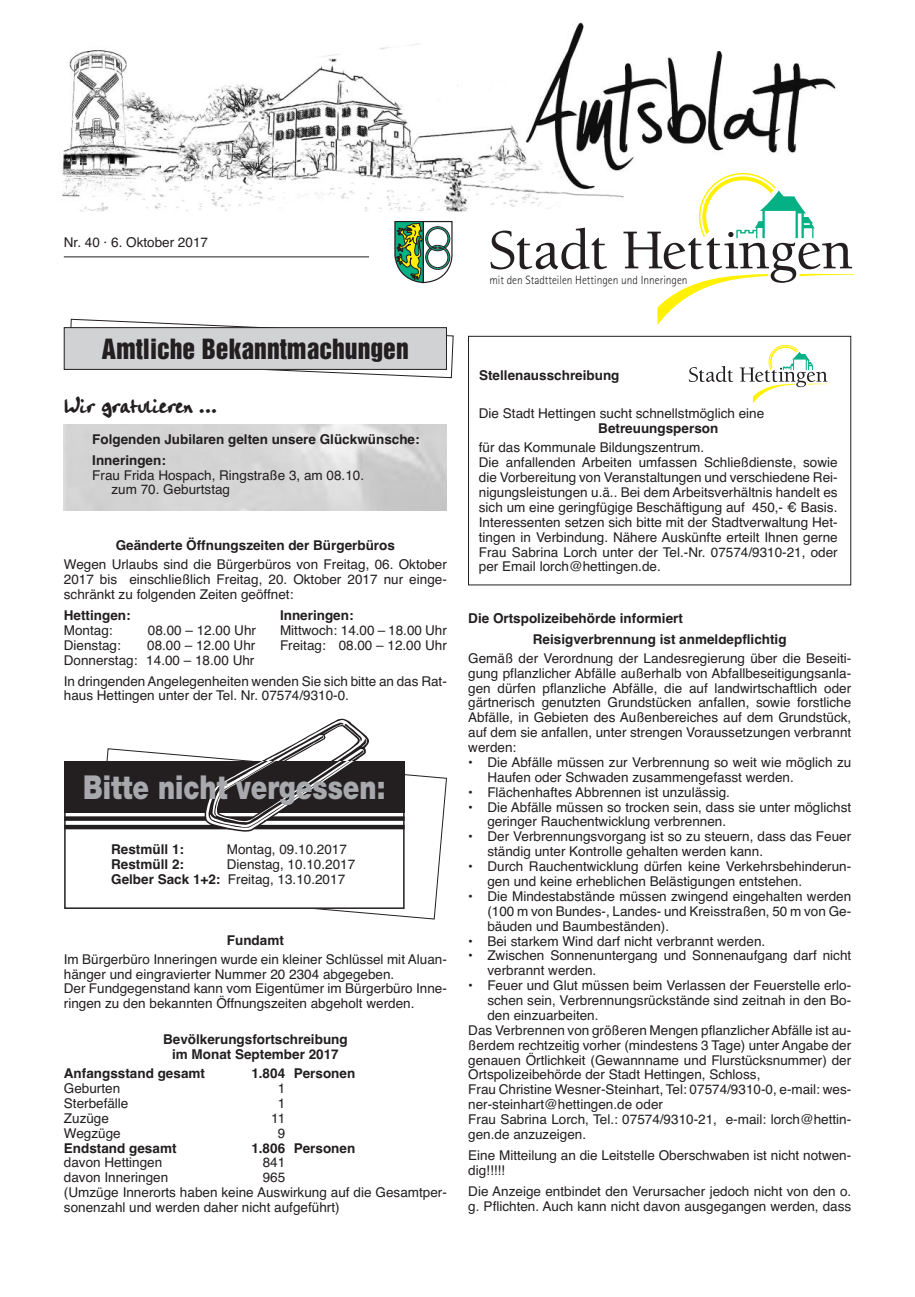
<style>
.page{position:relative;width:915px;height:1297px;background:#fff}
.page>*{position:absolute;margin:0;border:0;box-sizing:border-box;transform-origin:0 0}
.t1{font:900 33px "Helvetica Neue";color:#a8a9ad;scale:.8 1}
.t2{font:25.5px "Helvetica Inserat";color:#231f20}
.t3{font:25.5px "Handwriting Plain";color:#231f20}
.t4{font:13.5px/14.9px "Helvetica";color:#231f20}
.t5{font:700 13.5px/20.9px "Helvetica";color:#231f20}
.t6{font:300 12px "Rotis Sans Serif";color:#231f20;scale:.95 1}
.s1{font-weight:700}
</style>
<div class="page">
<img style="left:62px;top:22px;width:775px;height:219px">
<svg style="left:70px;top:318px;width:384px;height:60px"></svg>
<div style="left:64px;top:328px;width:382px;height:41px;background:#d1d2d4"></div>
<div style="left:64px;top:327px;width:382px;height:43px;border:1px solid #231f20"></div>
<hr style="left:64px;top:256px;width:305px;height:1px;background:#231f20">
<svg style="left:394px;top:221px;width:58px;height:62px"></svg>
<svg style="left:490px;top:228px;width:117px;height:41px"></svg>
<svg style="left:623px;top:173px;width:231px;height:152px"></svg>
<svg style="left:106px;top:748px;width:341px;height:172px"></svg>
<div style="left:65px;top:762px;width:339px;height:146px;background:#fff"></div>
<div style="left:64px;top:761px;width:340px;height:148px;border:2px solid #231f20"></div>
<div style="left:64px;top:761px;width:340px;height:51px;background:#231f20"></div>
<div style="left:64px;top:816px;width:340px;height:5px;background:#231f20"></div>
<hr style="left:64px;top:825px;width:340px;height:4px;background:#231f20">
<svg style="left:204px;top:719px;width:165px;height:113px"></svg>
<div style="left:468px;top:336px;width:382px;height:249px;border:1px solid #231f20"></div>
<svg style="left:688px;top:366px;width:45px;height:16px"></svg>
<svg style="left:739px;top:345px;width:89px;height:58px"></svg>
<p class="t4" style="left:64px;top:235px;width:146px">Nr. 40 · 6. Oktober 2017</p>
<h2 class="t2" style="left:102px;top:338px;width:308px">Amtliche Bekanntmachungen</h2>
<h2 class="t3" style="left:64px;top:390px;width:155px">Wir gratulieren ...</h2>
<p class="t5" style="left:92px;top:429px;width:329px">Folgenden Jubilaren gelten unsere Glückwünsche:<br>Inneringen:</p>
<p class="t4" style="left:111px;top:467px;width:254px;text-indent:-19px">Frau Frida Hospach, Ringstraße 3, am 08.10. zum 70. Geburtstag</p>
<p class="t5" style="left:116px;top:535px;width:281px">Geänderte Öffnungszeiten der Bürgerbüros</p>
<p class="t4" style="left:64px;top:557px;width:384px;text-align:justify">Wegen Urlaubs sind die Bürgerbüros von Freitag, 06. Oktober 2017 bis einschließlich Freitag, 20. Oktober 2017 nur einge&shy;schränkt zu folgenden Zeiten geöffnet:</p>
<p class="t5" style="left:64px;top:605px;width:68px">Hettingen:</p>
<p class="t5" style="left:280px;top:605px;width:75px">Inneringen:</p>
<p class="t4" style="left:64px;top:623px;width:50px">Montag:</p>
<p class="t4" style="left:148px;top:623px;width:110px">08.00 – 12.00 Uhr</p>
<p class="t4" style="left:280px;top:623px;width:168px">Mittwoch: 14.00 – 18.00 Uhr</p>
<p class="t4" style="left:64px;top:638px;width:59px">Dienstag:</p>
<p class="t4" style="left:147px;top:638px;width:110px">08.00 – 12.00 Uhr</p>
<p class="t4" style="left:280px;top:638px;width:168px">Freitag: 08.00 – 12.00 Uhr</p>
<p class="t4" style="left:64px;top:649px;width:384px;line-height:20.9px">Donnerstag: 14.00 – 18.00 Uhr<br>In dringendenAngelegenheiten wenden Sie sich bitte an das Rat-</p>
<p class="t4" style="left:64px;top:688px;width:286px">haus Hettingen unter der Tel. Nr. 07574/9310-0.</p>
<h1 class="t1" style="left:83px;top:775px;width:379px">Bitte nicht vergessen:</h1>
<p class="t5" style="left:111px;top:839px;width:74px">Restmüll 1:</p>
<p class="t4" style="left:227px;top:842px;width:122px">Montag, 09.10.2017</p>
<p class="t5" style="left:111px;top:854px;width:74px">Restmüll 2:</p>
<p class="t4" style="left:111px;top:857px;width:245px;text-indent:116px">Dienstag, 10.10.2017<br><span class="s1">Gelber Sack 1+2:</span> Freitag, 13.10.2017</p>
<p class="t5" style="left:227px;top:929px;width:58px">Fundamt</p>
<p class="t4" style="left:64px;top:951px;width:384px">Im Bürgerbüro Inneringen wurde ein kleiner Schlüssel mit Aluan&shy;hänger und eingravierter Nummer 20 2304 abgegeben.<br>Der Fundgegenstand kann vom Eigentümer im Bürgerbüro Inne&shy;ringen zu den bekannten Öffnungszeiten abgeholt werden.</p>
<p class="t5" style="left:163px;top:1032px;width:186px;line-height:14.9px;text-align:center">Bevölkerungsfortschreibung im Monat September 2017</p>
<p class="t5" style="left:64px;top:1063px;width:143px">Anfangsstand gesamt</p>
<p class="t5" style="left:251px;top:1063px;width:105px">1.804 Personen</p>
<p class="t4" style="left:64px;top:1081px;width:58px">Geburten</p>
<p class="t4" style="left:277px;top:1081px;width:9px">1</p>
<p class="t4" style="left:64px;top:1096px;width:66px">Sterbefälle</p>
<p class="t4" style="left:277px;top:1096px;width:9px">1</p>
<p class="t4" style="left:64px;top:1111px;width:47px">Zuzüge</p>
<p class="t4" style="left:271px;top:1111px;width:16px">11</p>
<p class="t4" style="left:64px;top:1125px;width:58px">Wegzüge</p>
<p class="t4" style="left:277px;top:1125px;width:9px">9</p>
<p class="t5" style="left:64px;top:1137px;width:114px">Endstand gesamt</p>
<p class="t5" style="left:251px;top:1137px;width:105px">1.806 Personen</p>
<p class="t4" style="left:64px;top:1155px;width:100px">davon Hettingen</p>
<p class="t4" style="left:262px;top:1155px;width:24px">841</p>
<p class="t4" style="left:64px;top:1170px;width:106px">davon Inneringen</p>
<p class="t4" style="left:64px;top:1170px;width:384px;text-indent:199px">965<br>(Umzüge Innerorts haben keine Auswirkung auf die Gesamtper&shy;sonenzahl und werden daher nicht aufgeführt)</p>
<p class="t6" style="left:489px;top:276px;width:210px">mit den Stadtteilen Hettingen und Inneringen</p>
<p class="t5" style="left:479px;top:365px;width:142px">Stellenausschreibung</p>
<p class="t4" style="left:478px;top:406px;width:287px">Die Stadt Hettingen sucht schnellstmöglich eine</p>
<p class="t5" style="left:598px;top:418px;width:122px">Betreuungsperson</p>
<p class="t4" style="left:478px;top:440px;width:360px">für das Kommunale Bildungszentrum.<br>Die anfallenden Arbeiten umfassen Schließdienste, sowie die Vorbereitung von Veranstaltungen und verschiedene Rei&shy;nigungsleistungen u.ä.. Bei dem Arbeitsverhältnis handelt es sich um eine geringfügige Beschäftigung auf 450,- € Basis.<br>Interessenten setzen sich bitte mit der Stadtverwaltung Het&shy;tingen in Verbindung. Nähere Auskünfte erteilt Ihnen gerne Frau Sabrina Lorch unter der Tel.-Nr. 07574/9310-21, oder per Email lorch@hettingen.de.</p>
<p class="t5" style="left:532px;top:608px;width:255px;text-indent:-65px">Die Ortspolizeibehörde informiert<br>Reisigverbrennung ist anmeldepflichtig</p>
<p class="t4" style="left:468px;top:651px;width:384px;text-align:justify">Gemäß der Verordnung der Landesregierung über die Beseiti&shy;gung pflanzlicher Abfälle außerhalb von Abfallbeseitigungsanla&shy;gen dürfen pflanzliche Abfälle, die auf landwirtschaftlich oder gärtnerisch genutzten Grundstücken anfallen, sowie forstliche Abfälle, in Gebieten des Außenbereiches auf dem Grundstück, auf dem sie anfallen, unter strengen Voraussetzungen verbrannt werden:</p>
<p class="t4" style="left:487px;top:755px;width:365px;text-indent:-19px">• Die Abfälle müssen zur Verbrennung so weit wie möglich zu<br>Haufen oder Schwaden zusammengefasst werden.</p>
<p class="t4" style="left:468px;top:785px;width:263px">• Flächenhaftes Abbrennen ist unzulässig.</p>
<p class="t4" style="left:487px;top:799px;width:365px;text-indent:-19px">• Die Abfälle müssen so trocken sein, dass sie unter möglichst geringer Rauchentwicklung verbrennen.</p>
<p class="t4" style="left:487px;top:829px;width:365px;text-indent:-19px">• Der Verbrennungsvorgang ist so zu steuern, dass das Feuer ständig unter Kontrolle gehalten werden kann.</p>
<p class="t4" style="left:487px;top:859px;width:365px;text-indent:-19px">• Durch Rauchentwicklung dürfen keine Verkehrsbehinderun&shy;gen und keine erheblichen Belästigungen entstehen.</p>
<p class="t4" style="left:487px;top:889px;width:365px;text-align:justify;text-indent:-19px">• Die Mindestabstände müssen zwingend eingehalten werden (100 m von Bundes-, Landes- und Kreisstraßen, 50 m von Ge&shy;bäuden und Baumbeständen).</p>
<p class="t4" style="left:468px;top:933px;width:298px">• Bei starkem Wind darf nicht verbrannt werden.</p>
<p class="t4" style="left:487px;top:948px;width:365px;text-indent:-19px">• Zwischen Sonnenuntergang und Sonnenaufgang darf nicht verbrannt werden.</p>
<p class="t4" style="left:468px;top:978px;width:384px">• Feuer und Glut müssen beim Verlassen der Feuerstelle erlo-</p>
<p class="t4" style="left:487px;top:993px;width:365px">schen sein, Verbrennungsrückstände sind zeitnah in den Bo-</p>
<p class="t4" style="left:487px;top:1008px;width:113px">den einzuarbeiten.</p>
<p class="t4" style="left:468px;top:1023px;width:384px">Das Verbrennen von größeren Mengen pflanzlicherAbfälle ist au-</p>
<p class="t4" style="left:468px;top:1038px;width:384px">ßerdem rechtzeitig vorher (mindestens 3 Tage) unter Angabe der</p>
<p class="t4" style="left:468px;top:1052px;width:384px">genauen Örtlichkeit (Gewannname und Flurstücksnummer) der</p>
<p class="t4" style="left:468px;top:1067px;width:293px">Ortspolizeibehörde der Stadt Hettingen, Schloss,</p>
<p class="t4" style="left:468px;top:1082px;width:384px">Frau Christine Wesner-Steinhart, Tel: 07574/9310-0, e-mail: wes-</p>
<p class="t4" style="left:468px;top:1097px;width:196px">ner-steinhart@hettingen.de oder</p>
<p class="t4" style="left:468px;top:1112px;width:384px">Frau Sabrina Lorch, Tel.: 07574/9310-21, e-mail: lorch@hettin-</p>
<p class="t4" style="left:468px;top:1127px;width:119px">gen.de anzuzeigen.</p>
<p class="t4" style="left:468px;top:1148px;width:384px">Eine Mitteilung an die Leitstelle Oberschwaben ist nicht notwen&shy;dig!!!!!</p>
<p class="t4" style="left:468px;top:1183px;width:384px">Die Anzeige entbindet den Verursacher jedoch nicht von den o. g. Pflichten. Auch kann nicht davon ausgegangen werden, dass</p>
</div>
